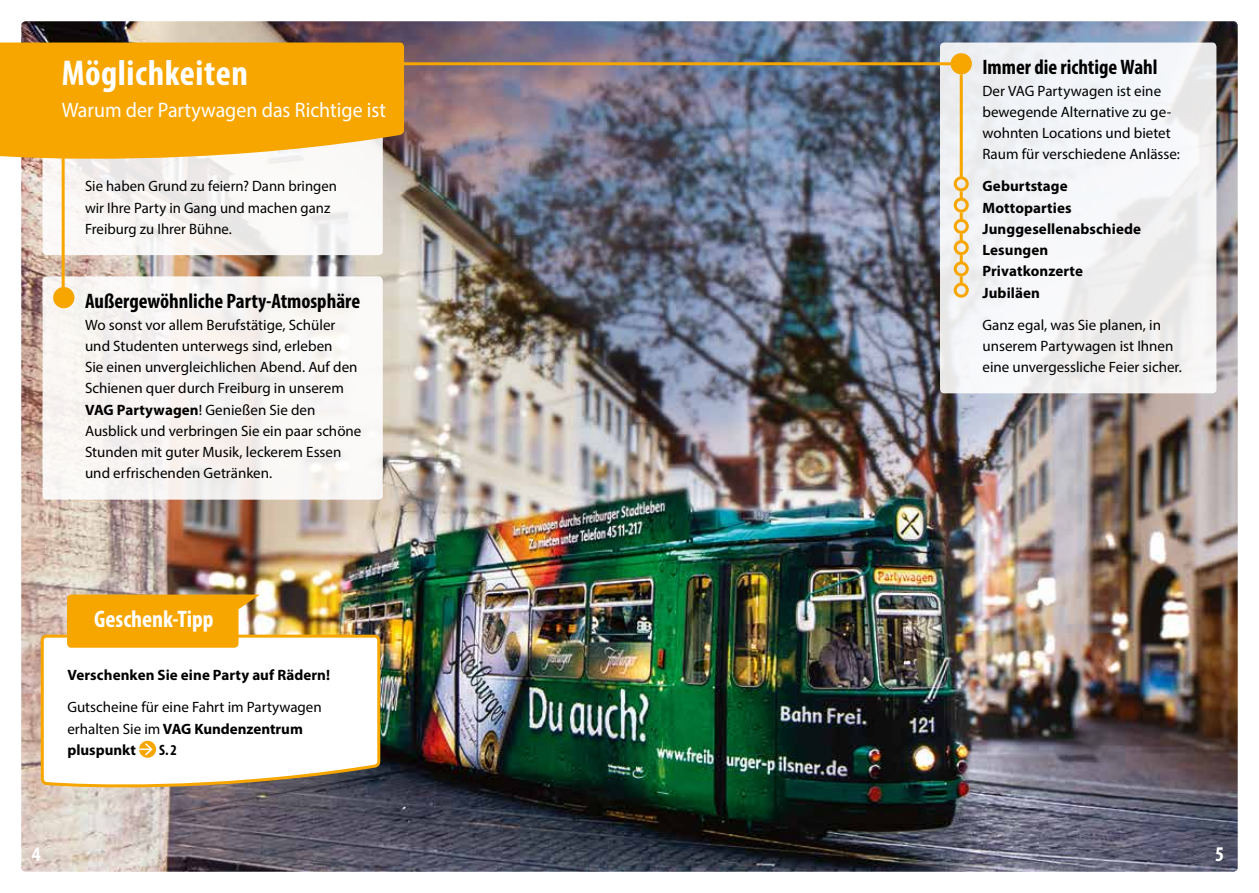
<style>
.page{position:relative;width:1259px;height:893px;background:#fff}
.page>*{position:absolute;margin:0;border:0;box-sizing:border-box;transform-origin:0 0}
.t1{font:700 condensed 36px "Myriad Pro";letter-spacing:.015em;color:#fff}
.t2{font:700 condensed 24px "Myriad Pro";color:#fff}
.t3{font:700 condensed 21px "Myriad Pro";color:#000}
.t4{font:21px "Myriad Pro";color:#fff;scale:.95 1}
.t5{font:700 condensed 21px "Myriad Pro";color:#fff}
.t6{font:15px/21.3px "Myriad Pro";color:#000}
.t7{font:700 15px/21.3px "Myriad Pro";letter-spacing:.005em;color:#000}
.t8{font:700 condensed 15px "Myriad Pro";color:#000}
.s1{font-weight:700}
</style>
<div class="page">
<img style="left:21px;top:21px;width:1216px;height:851px">
<svg style="left:43px;top:120px;width:340px;height:135px"></svg>
<svg style="left:0;top:43px;width:404px;height:122px;background:#f4ab16"></svg>
<div style="left:940px;top:43px;width:276px;height:350px;background:linear-gradient(to right,#f1f2f2,#f1f1f3);border-radius:4px"></div>
<div style="left:950px;top:53px;width:22px;height:21px;background:#f7a600;border-radius:50%"></div>
<svg style="left:39px;top:633px;width:343px;height:157px"></svg>
<svg style="left:67px;top:595px;width:193px;height:53px;background:#f4aa13"></svg>
<div style="left:139px;top:741px;width:17px;height:17px;background:#f7a600;border-radius:50%"></div>
<svg style="left:139px;top:742px;width:15px;height:15px"></svg>
<div style="left:43px;top:276px;width:340px;height:224px;background:#f8f5f3;border-radius:4px"></div>
<hr style="left:62px;top:152px;width:3px;height:146px;background:#f7a600">
<div style="left:53px;top:287px;width:21px;height:21px;background:#f7a600;border-radius:50%"></div>
<hr style="left:393px;top:62px;width:568px;height:3px;background:#f7a600">
<svg style="left:959px;top:234px;width:3px;height:6px"></svg>
<div style="left:953px;top:240px;width:15px;height:15px;border:3px solid #f7a600;border-radius:50%"></div>
<svg style="left:959px;top:255px;width:3px;height:6px"></svg>
<div style="left:953px;top:261px;width:15px;height:15px;border:3px solid #f7a600;border-radius:50%"></div>
<svg style="left:959px;top:191px;width:3px;height:7px"></svg>
<div style="left:953px;top:198px;width:15px;height:15px;border:3px solid #f7a600;border-radius:50%"></div>
<svg style="left:959px;top:213px;width:3px;height:6px"></svg>
<div style="left:953px;top:219px;width:15px;height:15px;border:3px solid #f7a600;border-radius:50%"></div>
<hr style="left:959px;top:74px;width:3px;height:104px;background:#f7a600">
<div style="left:953px;top:176px;width:15px;height:15px;border:3px solid #f7a600;border-radius:50%"></div>
<svg style="left:959px;top:276px;width:3px;height:7px"></svg>
<div style="left:953px;top:283px;width:15px;height:15px;border:3px solid #f7a600;border-radius:50%"></div>
<h1 class="t1" style="left:62px;top:51px;width:188px">Möglichkeiten</h1>
<h3 class="t4" style="left:62px;top:97px;width:343px">Warum der Partywagen das Richtige ist</h3>
<p class="t6" style="left:85px;top:175px;width:253px">Sie haben Grund zu feiern? Dann bringen wir Ihre Party in Gang und machen ganz<br>Freiburg zu Ihrer Bühne.</p>
<h3 class="t3" style="left:85px;top:288px;width:277px">Außergewöhnliche Party-Atmosphäre</h3>
<p class="t6" style="left:85px;top:314px;width:278px">Wo sonst vor allem Berufstätige, Schüler und Studenten unterwegs sind, erleben<br>Sie einen unvergleichlichen Abend. Auf den Schienen quer durch Freiburg in unserem <span class="s1">VAG Partywagen</span>! Genießen Sie den Ausblick und verbringen Sie ein paar schöne Stunden mit guter Musik, leckerem Essen und erfrischenden Getränken.</p>
<h2 class="t2" style="left:94px;top:604px;width:121px">Geschenk-Tipp</h2>
<p class="t7" style="left:67px;top:664px;width:264px">Verschenken Sie eine Party auf Rädern!</p>
<p class="t6" style="left:67px;top:696px;width:256px">Gutscheine für eine Fahrt im Partywagen erhalten Sie im <span class="s1">VAG Kundenzentrum pluspunkt</span></p>
<p class="t8" style="left:159px;top:740px;width:19px">S.2</p>
<h3 class="t3" style="left:982px;top:54px;width:176px">Immer die richtige Wahl</h3>
<p class="t6" style="left:982px;top:80px;width:199px">Der VAG Partywagen ist eine bewegende Alternative zu ge&shy;wohnten Locations und bietet<br>Raum für verschiedene Anlässe:</p>
<p class="t7" style="left:982px;top:175px;width:160px">Geburtstage<br>Mottoparties<br>Junggesellenabschiede<br>Lesungen<br>Privatkonzerte<br>Jubiläen</p>
<p class="t6" style="left:982px;top:314px;width:201px">Ganz egal, was Sie planen, in unserem Partywagen ist Ihnen eine unvergessliche Feier sicher.</p>
<h3 class="t5" style="left:32px;top:841px;width:10px">4</h3>
<h3 class="t5" style="left:1215px;top:841px;width:10px">5</h3>
</div>
